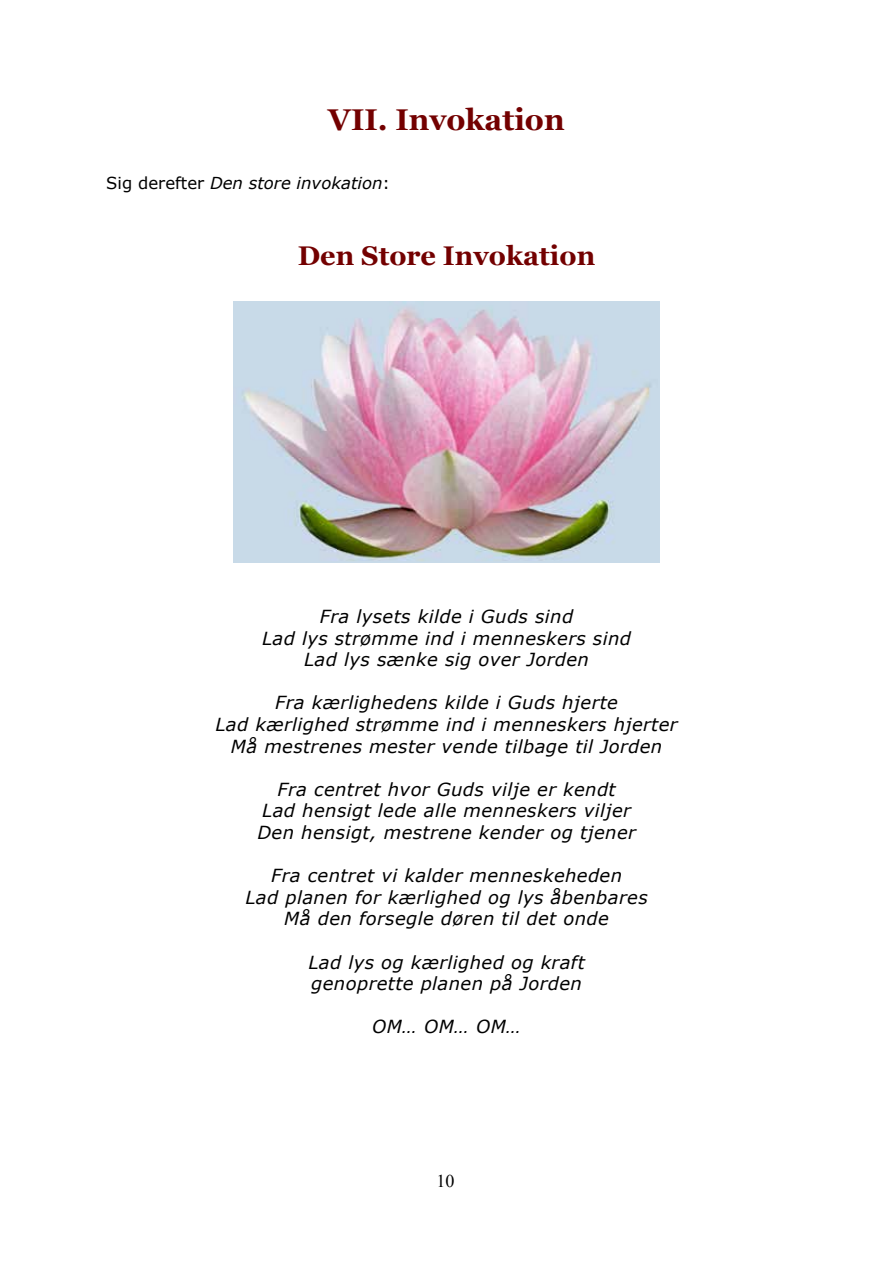
<style>
.page{position:relative;width:893px;height:1263px;background:#fff}
.page>*{position:absolute;margin:0;border:0;box-sizing:border-box;transform-origin:0 0}
.t1{font:700 30px "Georgia";color:#730000}
.t2{font:700 27px "Georgia";color:#730000}
.t3{font:italic 18px/21.6px "Verdana";letter-spacing:.02em;color:#000;text-align:center}
.t4{font:18px "Times New Roman";color:#000}
.t5{font:italic 16.5px "Verdana";color:#000}
.s1{font-style:normal}
</style>
<div class="page">
<img style="left:234px;top:302px;width:425px;height:261px">
<h1 class="t1" style="left:328px;top:100px;width:238px">VII. Invokation</h1>
<p class="t5" style="left:106px;top:172px;width:285px"><span class="s1">Sig derefter</span> Den store invokation<span class="s1">:</span></p>
<h2 class="t2" style="left:298px;top:238px;width:299px">Den Store Invokation</h2>
<p class="t3" style="left:262px;top:605px;width:370px">Fra lysets kilde i Guds sind<br>Lad lys strømme ind i menneskers sind<br>Lad lys sænke sig over Jorden</p>
<p class="t3" style="left:216px;top:692px;width:464px">Fra kærlighedens kilde i Guds hjerte<br>Lad kærlighed strømme ind i menneskers hjerter<br>Må mestrenes mester vende tilbage til Jorden</p>
<p class="t3" style="left:257px;top:778px;width:380px">Fra centret hvor Guds vilje er kendt<br>Lad hensigt lede alle menneskers viljer<br>Den hensigt, mestrene kender og tjener</p>
<p class="t3" style="left:245px;top:865px;width:404px">Fra centret vi kalder menneskeheden<br>Lad planen for kærlighed og lys åbenbares<br>Må den forsegle døren til det onde</p>
<p class="t3" style="left:308px;top:951px;width:278px;text-align:left">Lad lys og kærlighed og kraft genoprette planen på Jorden</p>
<p class="t3" style="left:372px;top:1016px;width:150px">OM… OM… OM…</p>
<p class="t4" style="left:436px;top:1169px;width:19px">10</p>
</div>
